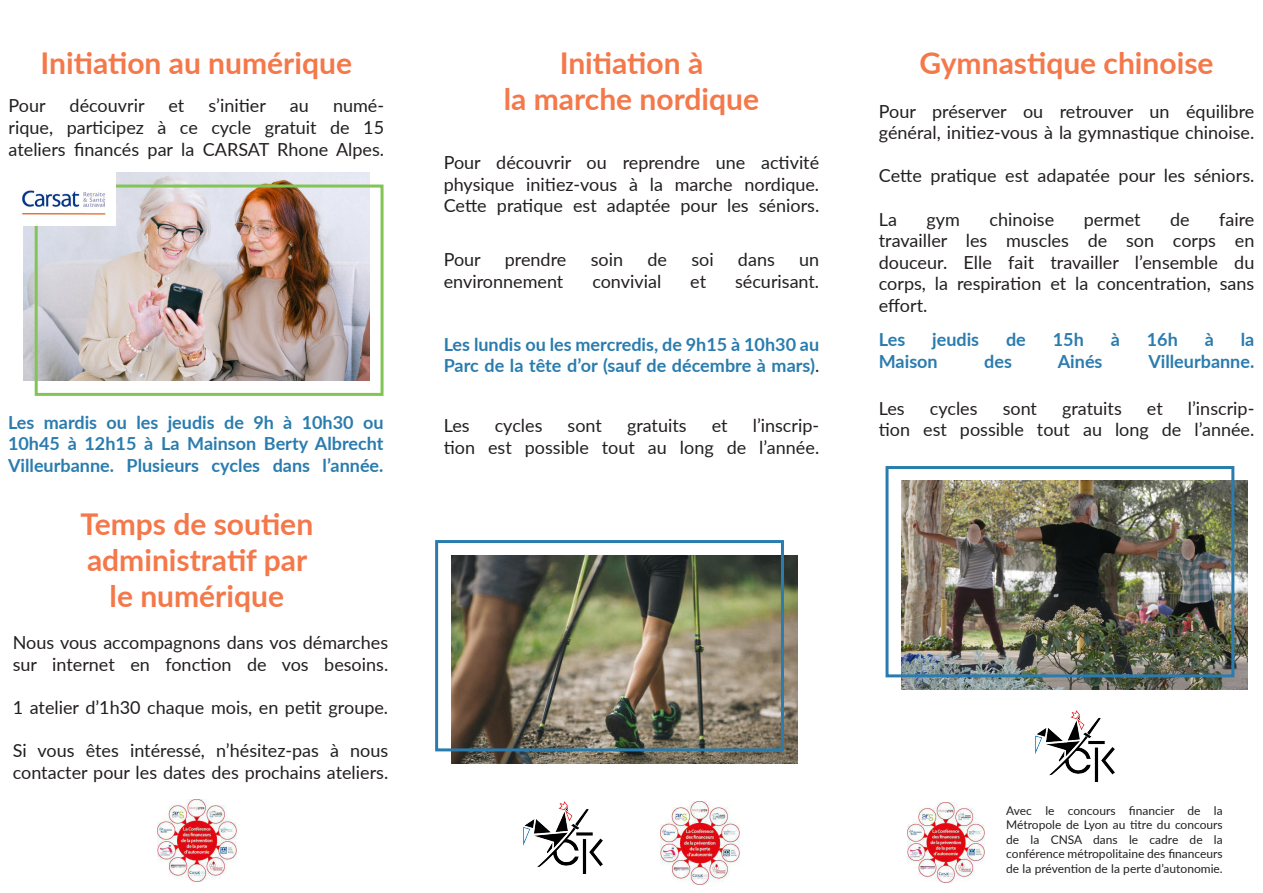
<style>
.page{position:relative;width:1263px;height:893px;background:#fff}
.page>*{position:absolute;margin:0;border:0;box-sizing:border-box;transform-origin:0 0}
.t1{font:700 30px "Lato";color:#f4784a}
.t2{font:18px/21.6px "Lato";color:#231f20}
.t3{font:700 18px/21.6px "Lato";color:#2a7cae;text-align:justify}
.t4{font:12px/14.4px "Lato";color:#231f20}
.s1{font-weight:400;color:#231f20}
</style>
<div class="page">
<img style="left:23px;top:172px;width:346px;height:209px">
<div style="left:35px;top:185px;width:348px;height:211px;border:3px solid #83c555"></div>
<img style="left:451px;top:555px;width:346px;height:208px">
<div style="left:435px;top:540px;width:349px;height:211px;border:3px solid #2a7cae"></div>
<img style="left:22px;top:172px;width:94px;height:53px">
<img style="left:157px;top:799px;width:80px;height:83px">
<img style="left:660px;top:801px;width:80px;height:83px">
<img style="left:907px;top:802px;width:77px;height:80px">
<img style="left:902px;top:481px;width:346px;height:208px">
<div style="left:885px;top:466px;width:349px;height:211px;border:3px solid #2a7cae"></div>
<div style="left:967px;top:522px;width:15px;height:24px;background:#fff;opacity:.75"></div>
<div style="left:1181px;top:537px;width:15px;height:24px;background:#fff;opacity:.75"></div>
<div style="left:1090px;top:502px;width:9px;height:23px;background:#fff;opacity:.75"></div>
<img style="left:523px;top:801px;width:80px;height:72px">
<img style="left:1035px;top:710px;width:79px;height:72px">
<p class="t1" style="left:41px;top:41px;width:313px">Initiation au numérique</p>
<p class="t2" style="left:9px;top:94px;width:39px">Pour</p>
<p class="t2" style="left:70px;top:94px;width:76px">découvrir</p>
<p class="t2" style="left:168px;top:94px;width:17px">et</p>
<p class="t2" style="left:209px;top:94px;width:59px">s’initier</p>
<p class="t2" style="left:290px;top:94px;width:20px">au</p>
<p class="t2" style="left:9px;top:94px;width:377px;text-align:right">numé-<br>rique, participez à ce cycle gratuit de 15</p>
<p class="t2" style="left:9px;top:137px;width:377px">ateliers financés par la CARSAT Rhone Alpes.</p>
<p class="t3" style="left:8px;top:410px;width:377px">Les mardis ou les jeudis de 9h à 10h30 ou 10h45 à 12h15 à La Mainson Berty Albrecht Villeurbanne. Plusieurs cycles dans l’année.</p>
<p class="t1" style="left:80px;top:502px;width:234px">Temps de soutien</p>
<p class="t1" style="left:87px;top:538px;width:222px">administratif par</p>
<p class="t1" style="left:110px;top:574px;width:176px">le numérique</p>
<p class="t2" style="left:13px;top:631px;width:377px">Nous vous accompagnons dans vos démarches sur internet en fonction de vos besoins.</p>
<p class="t2" style="left:13px;top:696px;width:377px">1 atelier d’1h30 chaque mois, en petit groupe.</p>
<p class="t2" style="left:13px;top:739px;width:377px">Si vous êtes intéressé, n’hésitez-pas à nous contacter pour les dates des prochains ateliers.</p>
<p class="t1" style="left:560px;top:41px;width:145px">Initiation à</p>
<p class="t1" style="left:504px;top:77px;width:257px">la marche nordique</p>
<p class="t2" style="left:444px;top:151px;width:377px">Pour découvrir ou reprendre une activité</p>
<p class="t2" style="left:444px;top:173px;width:377px">physique initiez-vous à la marche nordique.<br>Cette pratique est adaptée pour les séniors.</p>
<p class="t2" style="left:444px;top:248px;width:39px">Pour</p>
<p class="t2" style="left:505px;top:248px;width:63px">prendre</p>
<p class="t2" style="left:591px;top:248px;width:34px">soin</p>
<p class="t2" style="left:647px;top:248px;width:21px">de</p>
<p class="t2" style="left:691px;top:248px;width:24px">soi</p>
<p class="t2" style="left:738px;top:248px;width:38px">dans</p>
<p class="t2" style="left:799px;top:248px;width:22px">un</p>
<p class="t2" style="left:444px;top:270px;width:121px">environnement</p>
<p class="t2" style="left:592px;top:270px;width:70px">convivial</p>
<p class="t2" style="left:690px;top:270px;width:17px">et</p>
<p class="t2" style="left:735px;top:270px;width:86px">sécurisant.</p>
<p class="t3" style="left:444px;top:333px;width:377px">Les lundis ou les mercredis, de 9h15 à 10h30 au<br>Parc de la tête d’or (sauf de décembre à mars)<span class="s1">.</span></p>
<p class="t2" style="left:444px;top:414px;width:377px;text-align:right">l’inscrip-<br>tion est possible tout au long de l’année.</p>
<p class="t2" style="left:444px;top:414px;width:27px">Les</p>
<p class="t2" style="left:495px;top:414px;width:49px">cycles</p>
<p class="t2" style="left:567px;top:414px;width:36px">sont</p>
<p class="t2" style="left:627px;top:414px;width:61px">gratuits</p>
<p class="t2" style="left:712px;top:414px;width:17px">et</p>
<p class="t1" style="left:919px;top:41px;width:295px">Gymnastique chinoise</p>
<p class="t2" style="left:879px;top:99px;width:377px">Pour préserver ou retrouver un équilibre</p>
<p class="t2" style="left:879px;top:121px;width:377px">général, initiez-vous à la gymnastique chinoise.</p>
<p class="t2" style="left:879px;top:164px;width:377px">Cette pratique est adapatée pour les séniors.</p>
<p class="t2" style="left:879px;top:207px;width:20px">La</p>
<p class="t2" style="left:926px;top:207px;width:35px">gym</p>
<p class="t2" style="left:989px;top:207px;width:66px">chinoise</p>
<p class="t2" style="left:1084px;top:207px;width:58px">permet</p>
<p class="t2" style="left:1170px;top:207px;width:21px">de</p>
<p class="t2" style="left:1219px;top:207px;width:37px">faire</p>
<p class="t2" style="left:879px;top:229px;width:377px">travailler les muscles de son corps en</p>
<p class="t2" style="left:879px;top:251px;width:377px">douceur. Elle fait travailler l’ensemble du corps, la respiration et la concentration, sans</p>
<p class="t2" style="left:879px;top:294px;width:50px">effort.</p>
<p class="t3" style="left:879px;top:328px;width:28px">Les</p>
<p class="t3" style="left:932px;top:328px;width:49px">jeudis</p>
<p class="t3" style="left:1006px;top:328px;width:21px">de</p>
<p class="t3" style="left:1053px;top:328px;width:33px">15h</p>
<p class="t3" style="left:1111px;top:328px;width:11px">à</p>
<p class="t3" style="left:1147px;top:328px;width:33px">16h</p>
<p class="t3" style="left:1205px;top:328px;width:11px">à</p>
<p class="t3" style="left:1241px;top:328px;width:15px">la</p>
<p class="t3" style="left:879px;top:350px;width:60px">Maison</p>
<p class="t3" style="left:984px;top:350px;width:29px">des</p>
<p class="t3" style="left:1058px;top:350px;width:46px">Ainés</p>
<p class="t3" style="left:1148px;top:350px;width:107px">Villeurbanne.</p>
<p class="t2" style="left:879px;top:396px;width:27px">Les</p>
<p class="t2" style="left:930px;top:396px;width:49px">cycles</p>
<p class="t2" style="left:1003px;top:396px;width:36px">sont</p>
<p class="t2" style="left:1062px;top:396px;width:61px">gratuits</p>
<p class="t2" style="left:1147px;top:396px;width:17px">et</p>
<p class="t2" style="left:879px;top:396px;width:377px;text-align:right">l’inscrip-<br>tion est possible tout au long de l’année.</p>
<p class="t4" style="left:1006px;top:803px;width:218px">Avec le concours financier de la</p>
<p class="t4" style="left:1006px;top:817px;width:218px">Métropole de Lyon au titre du concours de la CNSA dans le cadre de la</p>
<p class="t4" style="left:1006px;top:846px;width:218px">conférence métropolitaine des financeurs de la prévention de la perte d’autonomie.</p>
</div>
